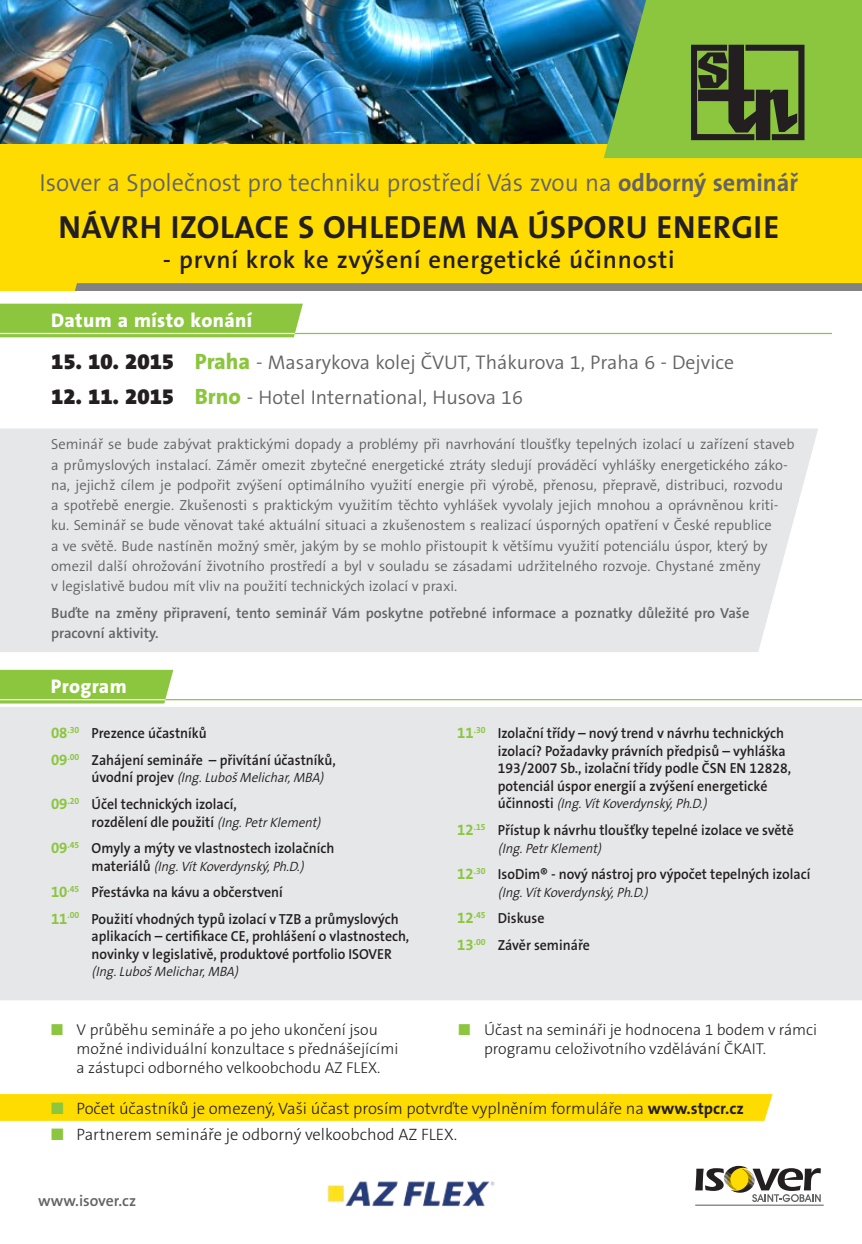
<style>
.page{position:relative;width:862px;height:1244px;background:#fff}
.page>*{position:absolute;margin:0;border:0;box-sizing:border-box;transform-origin:0 0}
.t1{font:700 32.18px "The Sans B W7";letter-spacing:.015em;color:#231f20}
.t2{font:300 24.75px "The Sans B W4";color:#636366}
.t3{font:600 24.75px "The Sans B W6";letter-spacing:.03em;color:#231f20}
.t4{font:300 19.8px "The Sans B W4";color:#636366}
.t5{font:800 19.8px "The Sans B W8";letter-spacing:.02em;color:#fff}
.t6{font:300 16.43px "The Sans B W3";color:#231f20}
.t7{font:300 15.75px/18.9px "The Sans B W3";color:#231f20}
.t8{font:600 15.75px "The Sans B W6";color:#636366}
.t9{font:300 14.62px/20.2px "The Sans B W4";color:#636366}
.t10{font:600 14.62px/17.6px "The Sans B W6";color:#231f20;scale:.95 1}
.t11{font:600 14.62px/20.2px "The Sans B W6";color:#636366}
.t12{font:italic 300 13.5px "The Sans B W4";color:#231f20;scale:.95 1}
.s1{font-family:"The Sans B W7";font-weight:700}
.s2{font-family:"The Sans B W9";font-weight:900;font-size:22.28px;color:#231f20}
.s3{font-family:"The Sans B W8";font-weight:800;font-size:22.28px;color:#8bc63e}
.s4{font-family:"The Sans B W7";font-weight:700;font-size:15.75px;color:#8bc63e}
.s5{font-family:"The Sans B W6";font-weight:600;font-style:normal;font-size:14.62px}
.s6{font-family:"The Sans B W4";font-weight:300;font-style:italic;font-size:13.5px}
.s7{color:#8bc63e}
</style>
<div class="page">
<img style="left:0;top:0;width:603px;height:145px">
<svg style="left:0;top:304px;width:303px;height:33px;background:#8dc742"></svg>
<div style="left:0;top:707px;width:861px;height:293px;background:#e6e7e9"></div>
<div style="left:0;top:145px;width:861px;height:146px;background:#ffdc01"></div>
<div style="left:0;top:428px;width:763px;height:224px;background:#e6e7e9"></div>
<svg style="left:763px;top:428px;width:55px;height:205px"></svg>
<svg style="left:75px;top:283px;width:786px;height:8px;background:#828481"></svg>
<hr style="left:694px;top:1204px;width:129px;height:1px;background:#636366">
<svg style="left:695px;top:1165px;width:125px;height:37px"></svg>
<hr style="left:294px;top:333px;width:537px;height:1px;background:#8bc63e">
<hr style="left:0;top:333px;width:295px;height:1px;background:#fff">
<div style="left:0;top:670px;width:173px;height:33px;background:#8bc63e"></div>
<hr style="left:165px;top:699px;width:696px;height:1px;background:#8bc63e">
<hr style="left:0;top:699px;width:165px;height:1px;background:#fff">
<svg style="left:0;top:1094px;width:772px;height:27px;background:#ffdc03"></svg>
<img style="left:327px;top:1181px;width:167px;height:25px">
<svg style="left:603px;top:0;width:258px;height:158px;background:#71a33f"></svg>
<h2 class="t2" style="left:40px;top:167px;width:759px">Isover a Společnost pro techniku prostředí Vás zvou na <span class="s1">ODBORNÝ SEMINÁŘ</span></h2>
<h1 class="t1" style="left:58px;top:207px;width:722px">NÁVRH IZOLACE S OHLEDEM NA ÚSPORU EN ERGIE</h1>
<h2 class="t3" style="left:163px;top:244px;width:513px">- první krok ke zvýšení energetické účinnosti</h2>
<h3 class="t5" style="left:51px;top:308px;width:203px">Datum a místo konání</h3>
<h3 class="t4" style="left:51px;top:350px;width:684px"><span class="s2">15. 10. 2015</span> <span class="s3">Praha</span> - Masarykova kolej ČVUT, Thákurova 1, Praha 6 - Dejvice</h3>
<h3 class="t4" style="left:51px;top:384px;width:473px"><span class="s2">12. 11. 2015</span> <span class="s3">Brno</span> - Hotel International, Husova 16</h3>
<p class="t9" style="left:51px;top:434px;width:744px">Seminář se bude zabývat praktickými dopady a problémy při navrhování tloušťky tepelných izolací u zařízení staveb a průmyslových instalací. Záměr omezit zbytečné energetické ztráty sledují prováděcí vyhlášky energetického záko&shy;na, jejichž cílem je podpořit zvýšení optimálního využití energie při výrobě, přenosu, přepravě, distribuci, rozvodu<br>a spotřebě energie. Zkušenosti s praktickým využitím těchto vyhlášek vyvolaly jejich mnohou a oprávněnou kriti&shy;ku. Seminář se bude věnovat také aktuální situaci a zkušenostem s realizací úsporných opatření v České republice<br>a ve světě. Bude nastíněn možný směr, jakým by se mohlo přistoupit k většímu využití potenciálu úspor, který by omezil další ohrožování životního prostředí a byl v souladu se zásadami udržitelného rozvoje. Chystané změny<br>v legislativě budou mít vliv na použití technických izolací v praxi.</p>
<p class="t11" style="left:51px;top:603px;width:699px">Buďte na změny připravení, tento seminář Vám poskytne potřebné informace a poznatky důležité pro Vaše pracovní aktivity.</p>
<h3 class="t5" style="left:51px;top:674px;width:77px">Program</h3>
<p class="t10" style="left:51px;top:720px;width:301px;line-height:26.6px"><span class="s4">08</span><sup>.30</sup> Prezence účastníků<br><span class="s4">09</span><sup>.00</sup> Zahájení semináře – přivítání účastníků,</p>
<p class="t12" style="left:92px;top:769px;width:249px"><span class="s5">ú vo d n í p r oj e v</span> (Ing.LubošMelichar,MBA)</p>
<p class="t10" style="left:92px;top:795px;width:246px;text-indent:-40px"><span class="s4">09</span><sup>.20</sup> Účel technických izolací,<br>rozdělení dle použití <span class="s6">(Ing.PetrKlement)</span></p>
<p class="t10" style="left:51px;top:839px;width:299px"><span class="s4">09</span><sup>.45</sup> Omyly a mýty ve vlastnostech izolačních</p>
<p class="t12" style="left:92px;top:857px;width:228px"><span class="s5">m a t e r i á l ů</span> (Ing.VítKoverdynský,Ph.D.)</p>
<p class="t10" style="left:51px;top:879px;width:367px;line-height:26.6px"><span class="s4">10</span><sup>.45</sup> Přestávka na kávu a občerstvení<br><span class="s4">11</span><sup>.00</sup> Použití vhodných typů izolací v TZB a průmyslových</p>
<p class="t10" style="left:92px;top:927px;width:336px">aplikacích – certifikace CE, prohlášení o vlastnostech, novinky v legislativě, produktové portfolio ISOVER</p>
<p class="t12" style="left:92px;top:963px;width:159px">(Ing.LubošMelichar,MBA)</p>
<p class="t10" style="left:497px;top:724px;width:310px;text-indent:-40px"><span class="s4">11</span><sup>.30</sup> Izolační třídy – nový trend v návrhu technických izolací? Požadavky právních předpisů – vyhláška 193/2007 Sb., izolační třídy podle ČSN EN 12828, potenciál úspor energií a zvýšení energetické</p>
<p class="t12" style="left:497px;top:795px;width:225px"><span class="s5">ú č i n n o s t i</span> (Ing.VítKoverdynský,Ph.D.)</p>
<p class="t10" style="left:457px;top:821px;width:355px"><span class="s4">12</span><sup>.15</sup> Přístup k návrhu tloušťky tepelné izolace ve světě</p>
<p class="t12" style="left:497px;top:839px;width:114px">(Ing.PetrKlement)</p>
<p class="t10" style="left:457px;top:865px;width:373px"><span class="s4">12</span><sup>.30</sup> IsoDim® - nový nástroj pro výpočet tepelných izolací</p>
<p class="t12" style="left:497px;top:883px;width:163px">(Ing.VítKoverdy nský,Ph.D.)</p>
<p class="t10" style="left:457px;top:905px;width:141px;line-height:26.6px"><span class="s4">12</span><sup>.45</sup> Diskuse<br><span class="s4">13</span><sup>.00</sup> Závěr semináře</p>
<p class="t7" style="left:483px;top:1021px;width:334px;text-indent:-26px"><span class="s7">■</span> Účast na semináři je hodnocena 1 bodem v rámci programu celoživotního vzdělávání ČKAIT.</p>
<p class="t7" style="left:77px;top:1021px;width:323px;text-indent:-26px"><span class="s7">■</span> V průběhu semináře a po jeho ukončení jsou možné individuální konzultace s přednášejícími a zástupci odborného velkoobchodu AZ FLEX.</p>
<p class="t6" style="left:51px;top:1098px;width:694px"><span class="s7">■</span> Počet účastníků je omezený, Vaši účast prosím potvrďte vyplněním formuláře na <span class="s1">WWW.STPCR.CZ</span></p>
<p class="t6" style="left:51px;top:1124px;width:407px"><span class="s7">■</span> Partnerem semináře je odborný velkoobchod AZ FLEX.</p>
<p class="t8" style="left:38px;top:1190px;width:99px">www.isover.cz</p>
</div>
